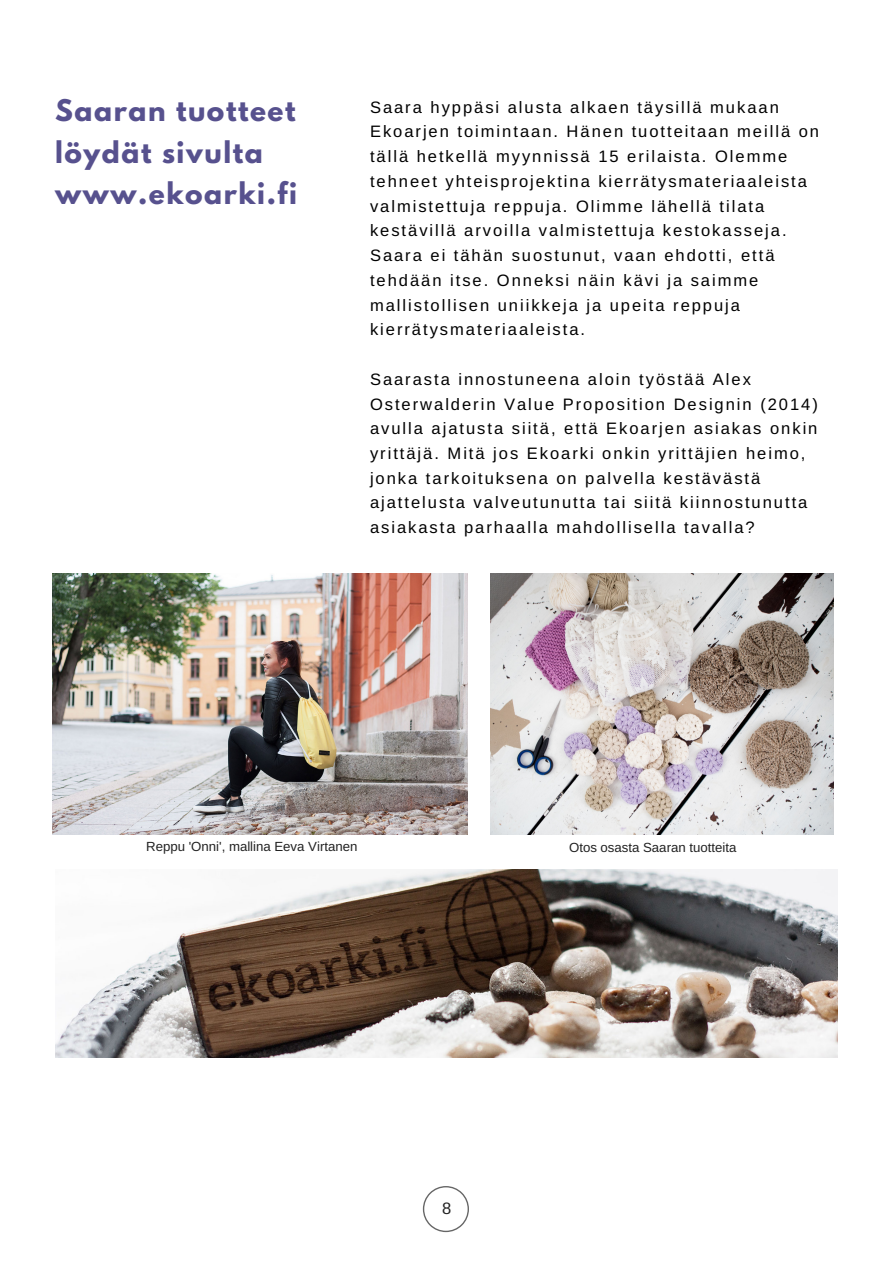
<style>
.page{position:relative;width:893px;height:1263px;background:#fff}
.page>*{position:absolute;margin:0;border:0;box-sizing:border-box;transform-origin:0 0}
.t1{font:700 26.4px/41.5px "League Spartan";letter-spacing:.06em;color:#57518e}
.t2{font:16.5px/24.8px "Arimo";letter-spacing:.12em;color:#000}
.t3{font:16.5px "Arimo";color:#222}
.t4{font:13.2px "Arimo";color:#222}
</style>
<div class="page">
<img style="left:490px;top:573px;width:343px;height:261px">
<img style="left:53px;top:573px;width:415px;height:261px">
<img style="left:55px;top:869px;width:782px;height:189px">
<svg style="left:423px;top:1186px;width:46px;height:46px"></svg>
<h1 class="t1" style="left:55px;top:93px;width:243px">Saaran tuotteet löydät sivulta www.ekoarki.fi</h1>
<p class="t2" style="left:370px;top:95px;width:450px">Saara hyppäsi alusta alkaen täysillä mukaan Ekoarjen toimintaan. Hänen tuotteitaan meillä on tällä hetkellä myynnissä 15 erilaista. Olemme tehneet yhteisprojektina kierrätysmateriaaleista valmistettuja reppuja. Olimme lähellä tilata kestävillä arvoilla valmistettuja kestokasseja.<br>Saara ei tähän suostunut, vaan ehdotti, että tehdään itse. Onneksi näin kävi ja saimme mallistollisen uniikkeja ja upeita reppuja kierrätysmateriaaleista.</p>
<p class="t2" style="left:370px;top:367px;width:449px">Saarasta innostuneena aloin työstää Alex Osterwalderin Value Proposition Designin (2014) avulla ajatusta siitä, että Ekoarjen asiakas onkin yrittäjä. Mitä jos Ekoarki onkin yrittäjien heimo, jonka tarkoituksena on palvella kestävästä ajattelusta valveutunutta tai siitä kiinnostunutta asiakasta parhaalla mahdollisella tavalla?</p>
<p class="t4" style="left:146px;top:839px;width:213px">Reppu 'Onni', mallina Eeva Virtanen</p>
<p class="t4" style="left:569px;top:840px;width:169px">Otos osasta Saaran tuotteita</p>
<p class="t3" style="left:442px;top:1199px;width:11px">8</p>
</div>
